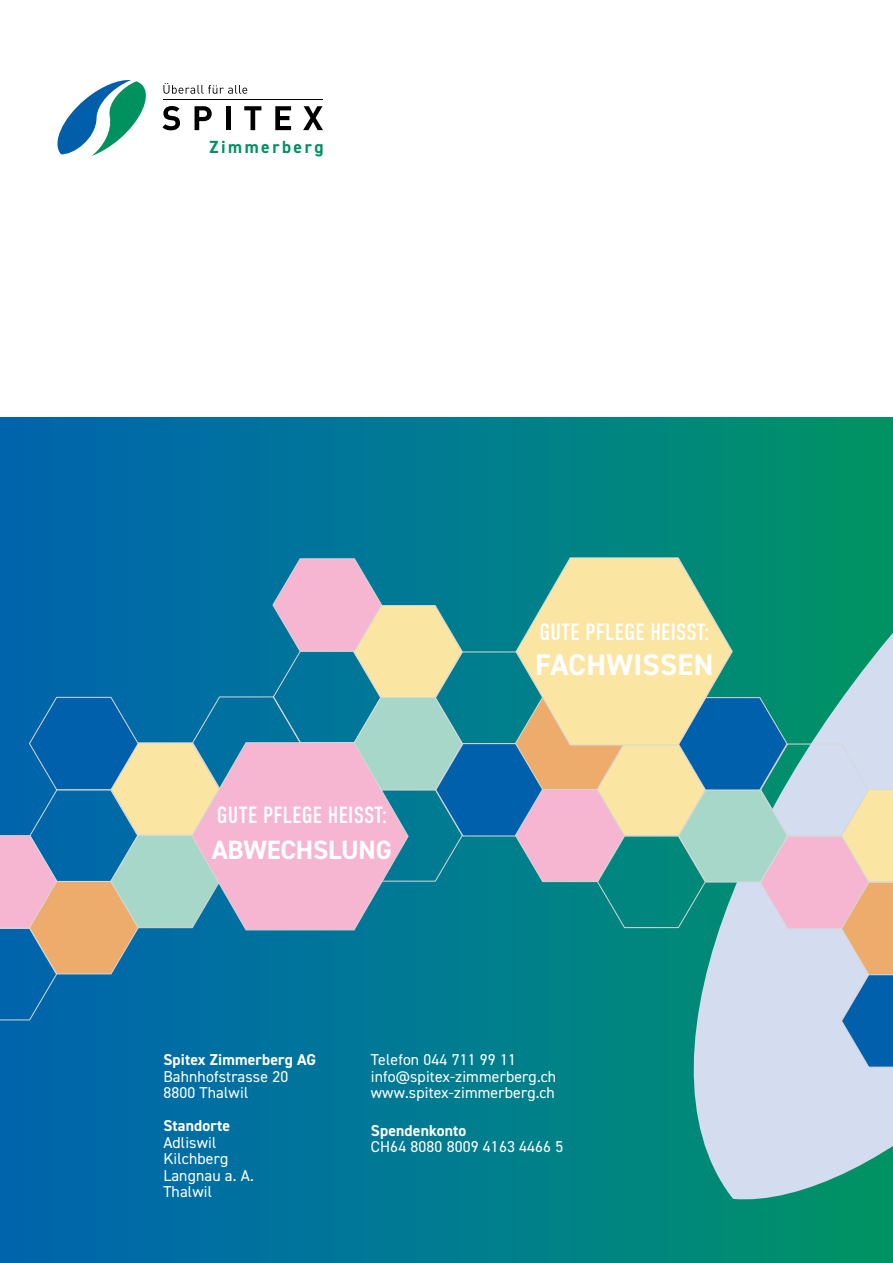
<style>
.page{position:relative;width:893px;height:1263px;background:#fff}
.page>*{position:absolute;margin:0;border:0;box-sizing:border-box;transform-origin:0 0}
.t1{font:700 30px "DIN2014";letter-spacing:.01em;color:#fff}
.t2{font:700 26.55px "DIN2014";letter-spacing:-.01em;color:#fff}
.t3{font:23.4px "DIN Condensed";letter-spacing:.01em;color:#fff}
.t4{font:700 17.7px "DIN2014";letter-spacing:.145em;color:#00925e}
.t5{font:15.75px/16.5px "DIN2014";letter-spacing:.01em;color:#fff}
.t6{font:700 15.75px "DIN2014";letter-spacing:.01em;color:#fff}
</style>
<div class="page">
<div style="left:0;top:417px;width:893px;height:846px;background:linear-gradient(to right,#0064b3,#009467)"></div>
<svg style="left:57px;top:80px;width:89px;height:76px"></svg>
<svg style="left:162px;top:106px;width:18px;height:24px"></svg>
<svg style="left:195px;top:106px;width:17px;height:24px"></svg>
<hr style="left:226px;top:106px;width:4px;height:24px;background:#000">
<svg style="left:244px;top:106px;width:17px;height:24px"></svg>
<svg style="left:275px;top:106px;width:16px;height:24px"></svg>
<svg style="left:303px;top:106px;width:20px;height:24px"></svg>
<hr style="left:163px;top:100px;width:160px;height:1px;background:#000">
<svg style="left:163px;top:83px;width:84px;height:11px"></svg>
<svg style="left:628px;top:417px;width:265px;height:794px;background:#3da396"></svg>
<svg style="left:0;top:557px;width:893px;height:511px;background:#5f9aa7"></svg>
<p class="t4" style="left:209px;top:136px;width:116px">Zimmerberg</p>
<h3 class="t3" style="left:217px;top:802px;width:171px">GUTE PFLEGE HEISST:</h3>
<h2 class="t2" style="left:212px;top:832px;width:182px">ABWECHSLUNG</h2>
<h3 class="t3" style="left:539px;top:618px;width:171px">GUTE PFLEGE HEISST:</h3>
<h1 class="t1" style="left:535px;top:645px;width:180px">FACHWISSEN</h1>
<p class="t6" style="left:163px;top:1049px;width:154px">Spitex Zimmerberg AG</p>
<p class="t5" style="left:163px;top:1068px;width:126px">Bahnhofstrasse 20<br>8800 Thalwil</p>
<p class="t6" style="left:163px;top:1115px;width:68px">Standorte</p>
<p class="t5" style="left:163px;top:1134px;width:92px">Adliswil<br>Kilchberg<br>Langnau a. A.<br>Thalwil</p>
<p class="t5" style="left:371px;top:1051px;width:187px">Telefon 044 711 99 11 info@spitex-zimmerberg.ch www.spitex-zimmerberg.ch</p>
<p class="t6" style="left:371px;top:1120px;width:97px">Spendenkonto</p>
<p class="t5" style="left:371px;top:1138px;width:194px">CH64 8080 8009 4163 4466 5</p>
</div>
